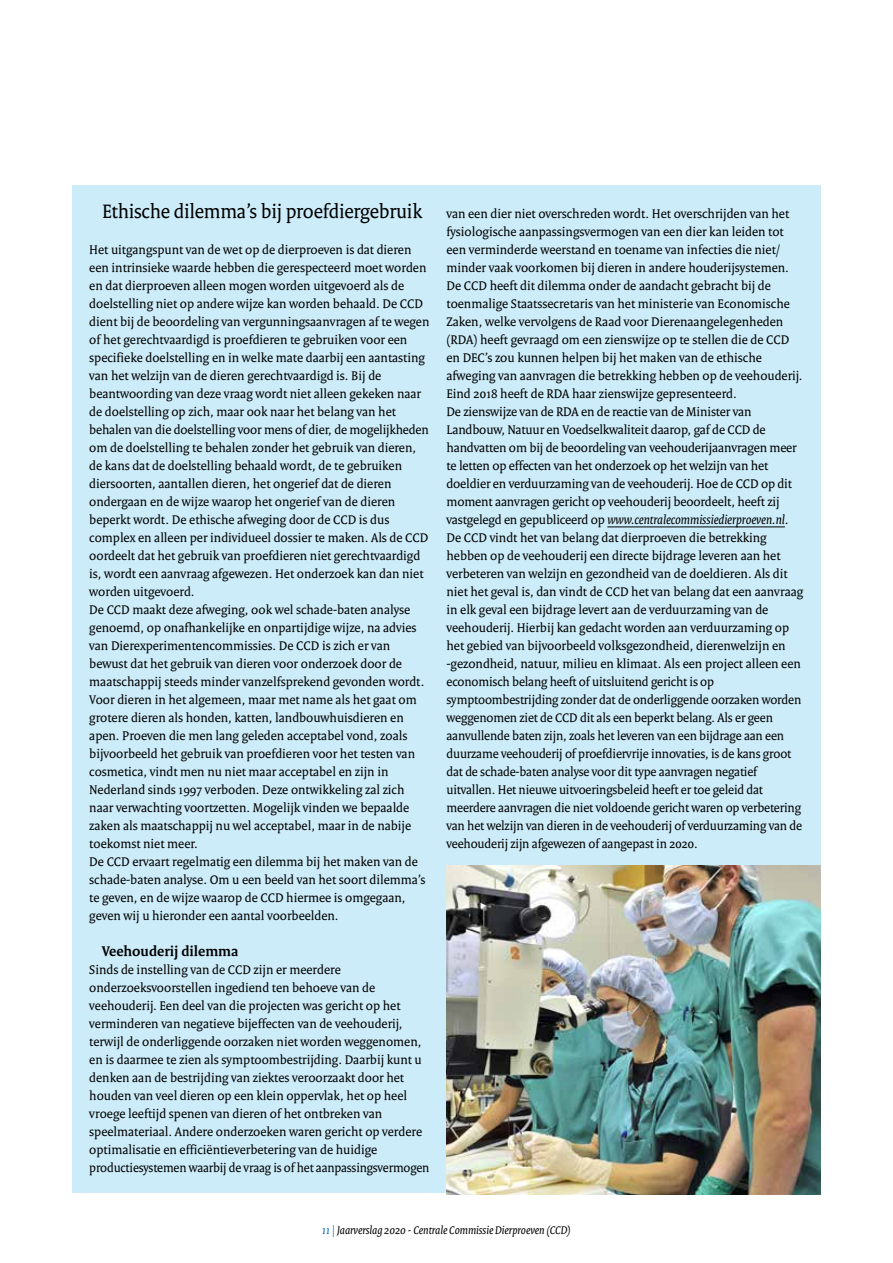
<style>
.page{position:relative;width:893px;height:1263px;background:#fff}
.page>*{position:absolute;margin:0;border:0;box-sizing:border-box;transform-origin:0 0}
.t1{font:21px "Rijksoverheid Serif";letter-spacing:-.01em;color:#000}
.t2{font:700 15px "Rijksoverheid Serif";color:#000}
.t3{font:13.5px/18px "Rijksoverheid Serif";color:#000}
.t4{font:italic 12px "Rijksoverheid Serif";color:#000}
.s1{font-style:italic}
.s2{color:#0068b3}
</style>
<div class="page">
<div style="left:72px;top:185px;width:749px;height:55px;background:#ccecf9"></div>
<div style="left:72px;top:227px;width:374px;height:389px;background:#ccecf9"></div>
<div style="left:72px;top:587px;width:374px;height:281px;background:#ccecf9"></div>
<div style="left:72px;top:839px;width:374px;height:101px;background:#ccecf9"></div>
<div style="left:72px;top:928px;width:374px;height:49px;background:#ccecf9"></div>
<div style="left:72px;top:947px;width:374px;height:245px;background:#ccecf9"></div>
<div style="left:429px;top:191px;width:392px;height:677px;background:#ccecf9"></div>
<hr style="left:607px;top:527px;width:178px;height:1px;background:#000">
<img style="left:446px;top:866px;width:375px;height:329px">
<h1 class="t1" style="left:102px;top:199px;width:321px">Ethische dilemma’s bij proefdiergebruik</h1>
<p class="t3" style="left:89px;top:240px;width:342px">Het uitgangspunt van de wet op de dierproeven is dat dieren een intrinsieke waarde hebben die gerespecteerd moet worden en dat dierproeven alleen mogen worden uitgevoerd als de doelstelling niet op andere wijze kan worden behaald. De CCD dient bij de beoordeling van vergunningsaanvragen af te wegen of het gerechtvaardigd is proefdieren te gebruiken voor een specifieke doelstelling en in welke mate daarbij een aantasting van het welzijn van de dieren gerechtvaardigd is. Bij de beantwoording van deze vraag wordt niet alleen gekeken naar de doelstelling op zich, maar ook naar het belang van het behalen van die doelstelling voor mens of dier, de mogelijkheden om de doelstelling te behalen zonder het gebruik van dieren, de kans dat de doelstelling behaald wordt, de te gebruiken diersoorten, aantallen dieren, het ongerief dat de dieren ondergaan en de wijze waarop het ongerief van de dieren beperkt wordt. De ethische afweging door de CCD is dus complex en alleen per individueel dossier te maken. Als de CCD oordeelt dat het gebruik van proefdieren niet gerechtvaardigd is, wordt een aanvraag afgewezen. Het onderzoek kan dan niet worden uitgevoerd.<br>De CCD maakt deze afweging, ook wel schade-baten analyse genoemd, op onafhankelijke en onpartijdige wijze, na advies van Dierexperimentencommissies. De CCD is zich er van bewust dat het gebruik van dieren voor onderzoek door de maatschappij steeds minder vanzelfsprekend gevonden wordt.<br>Voor dieren in het algemeen, maar met name als het gaat om grotere dieren als honden, katten, landbouwhuisdieren en apen. Proeven die men lang geleden acceptabel vond, zoals bijvoorbeeld het gebruik van proefdieren voor het testen van cosmetica, vindt men nu niet maar acceptabel en zijn in Nederland sinds 1997 verboden. Deze ontwikkeling zal zich naar verwachting voortzetten. Mogelijk vinden we bepaalde zaken als maatschappij nu wel acceptabel, maar in de nabije toekomst niet meer.<br>De CCD ervaart regelmatig een dilemma bij het maken van de schade-baten analyse. Om u een beeld van het soort dilemma’s te geven, en de wijze waarop de CCD hiermee is omgegaan, geven wij u hieronder een aantal voorbeelden.</p>
<p class="t2" style="left:102px;top:942px;width:138px">Veehouderij dilemma</p>
<p class="t3" style="left:89px;top:960px;width:342px">Sinds de instelling van de CCD zijn er meerdere onderzoeksvoorstellen ingediend ten behoeve van de veehouderij. Een deel van die projecten was gericht op het verminderen van negatieve bijeffecten van de veehouderij, terwijl de onderliggende oorzaken niet worden weggenomen, en is daarmee te zien als symptoombestrijding. Daarbij kunt u denken aan de bestrijding van ziektes veroorzaakt door het houden van veel dieren op een klein oppervlak, het op heel vroege leeftijd spenen van dieren of het ontbreken van speelmateriaal. Andere onderzoeken waren gericht op verdere optimalisatie en efficiëntieverbetering van de huidige productiesystemen waarbij de vraag is of het aanpassingsvermogen</p>
<p class="t3" style="left:446px;top:204px;width:358px">van een dier niet overschreden wordt. Het overschrijden van het fysiologische aanpassingsvermogen van een dier kan leiden tot een verminderde weerstand en toename van infecties die niet/ minder vaak voorkomen bij dieren in andere houderijsystemen.<br>De CCD heeft dit dilemma onder de aandacht gebracht bij de toenmalige Staatssecretaris van het ministerie van Economische Zaken, welke vervolgens de Raad voor Dierenaangelegenheden (RDA) heeft gevraagd om een zienswijze op te stellen die de CCD en DEC’s zou kunnen helpen bij het maken van de ethische afweging van aanvragen die betrekking hebben op de veehouderij.<br>Eind 2018 heeft de RDA haar zienswijze gepresenteerd.<br>De zienswijze van de RDA en de reactie van de Minister van Landbouw, Natuur en Voedselkwaliteit daarop, gaf de CCD de handvatten om bij de beoordeling van veehouderijaanvragen meer te letten op effecten van het onderzoek op het welzijn van het doeldier en verduurzaming van de veehouderij. Hoe de CCD op dit moment aanvragen gericht op veehouderij beoordeelt, heeft zij vastgelegd en gepubliceerd op <span class="s1">www.centralecommissiedierproeven.nl</span>.<br>De CCD vindt het van belang dat dierproeven die betrekking hebben op de veehouderij een directe bijdrage leveren aan het verbeteren van welzijn en gezondheid van de doeldieren. Als dit niet het geval is, dan vindt de CCD het van belang dat een aanvraag in elk geval een bijdrage levert aan de verduurzaming van de veehouderij. Hierbij kan gedacht worden aan verduurzaming op het gebied van bijvoorbeeld volksgezondheid, dierenwelzijn en -gezondheid, natuur, milieu en klimaat. Als een project alleen een economisch belang heeft of uitsluitend gericht is op symptoombestrijding zonder dat de onderliggende oorzaken worden weggenomen ziet de CCD dit als een beperkt belang. Als er geen aanvullende baten zijn, zoals het leveren van een bijdrage aan een duurzame veehouderij of proefdiervrije innovaties, is de kans groot dat de schade-baten analyse voor dit type aanvragen negatief uitvallen. Het nieuwe uitvoeringsbeleid heeft er toe geleid dat meerdere aanvragen die niet voldoende gericht waren op verbetering van het welzijn van dieren in de veehouderij of verduurzaming van de veehouderij zijn afgewezen of aangepast in 2020.</p>
<p class="t4" style="left:322px;top:1222px;width:250px"><span class="s2">11 |</span> Jaarverslag 2020 - Centrale Commissie Dierproeven (CCD)</p>
</div>
